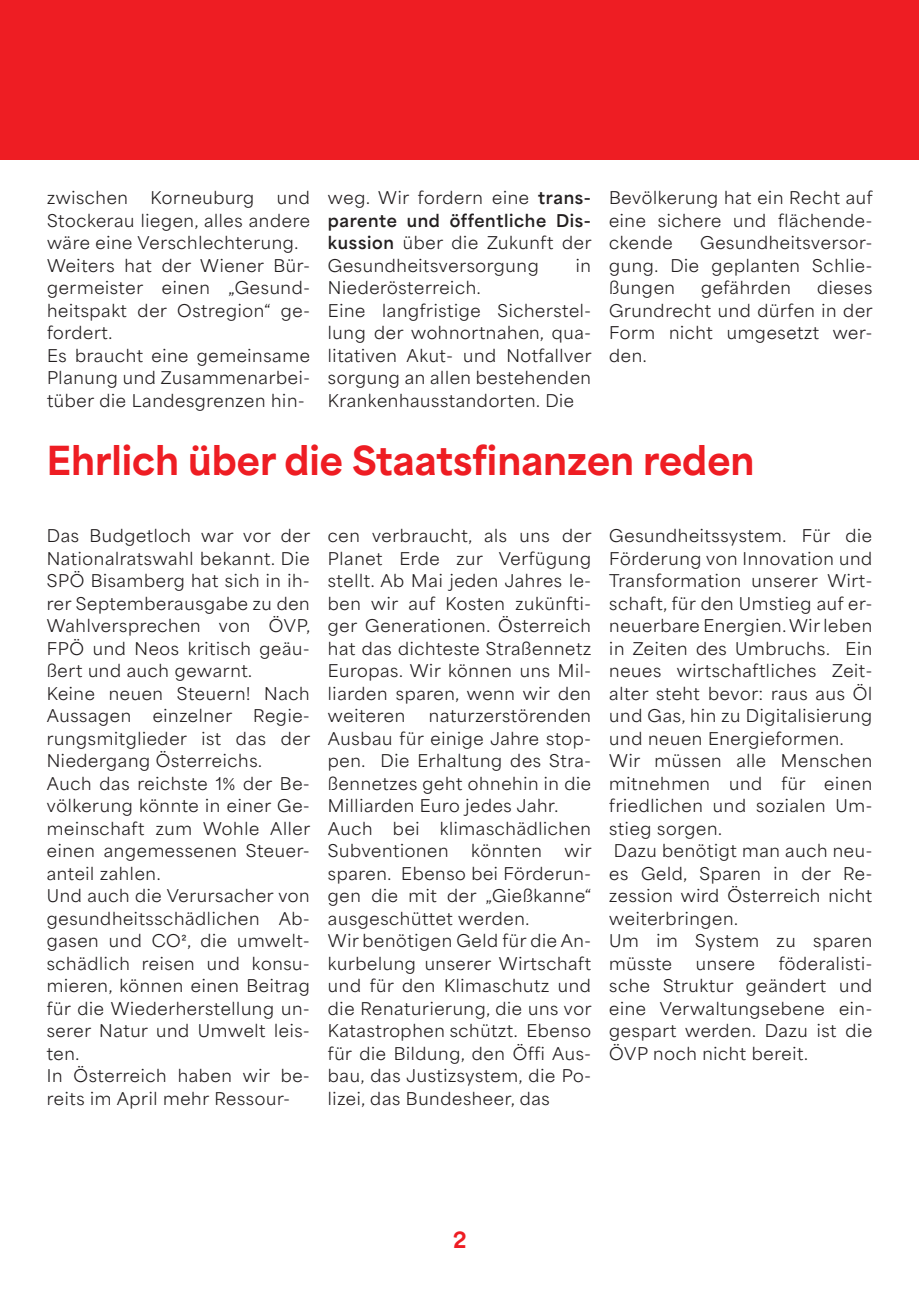
<style>
.page{position:relative;width:919px;height:1289px;background:#fff}
.page>*{position:absolute;margin:0;border:0;box-sizing:border-box;transform-origin:0 0}
._78_Titel_3sp2z_Vorspann{font:900 37.5px "Area Normal";color:#ee1d23}
.t1{font:900 21px "Area Normal";color:#ee1d23}
.t2{font:16.5px/22.5px "Area Normal";letter-spacing:.04em;color:#231f20;text-align:justify}
.s1{font-weight:800}
</style>
<div class="page">
<div style="left:0;top:0;width:918px;height:159px;background:#ee1d23"></div>
<p class="t2" style="left:47px;top:185px;width:82px">zwischen</p>
<p class="t2" style="left:150px;top:185px;width:105px">Korneuburg</p>
<p class="t2" style="left:47px;top:185px;width:264px;text-indent:230px">und Stockerau liegen, alles andere wäre eine Verschlechterung.</p>
<p class="t2" style="left:47px;top:252px;width:264px">Weiters hat der Wiener Bür&shy;germeister einen „Gesund&shy;heitspakt der Ostregion“ ge&shy;fordert.</p>
<p class="t2" style="left:47px;top:342px;width:264px">Es braucht eine gemeinsame Planung und Zusammenarbei&shy;tüber die Landesgrenzen hin-</p>
<p class="t2" style="left:328px;top:185px;width:265px">weg. Wir fordern eine <span class="s1">trans&shy;parente und öffentliche Dis&shy;kussion</span> über die Zukunft der Gesundheitsversorgung</p>
<p class="t2" style="left:576px;top:252px;width:17px">in</p>
<p class="t2" style="left:328px;top:275px;width:154px">Niederösterreich.</p>
<p class="t2" style="left:328px;top:297px;width:265px">Eine langfristige Sicherstel&shy;lung der wohnortnahen, qua&shy;litativen Akut- und Notfallver sorgung an allen bestehenden Krankenhausstandorten. Die</p>
<p class="t2" style="left:609px;top:185px;width:265px">Bevölkerung hat ein Recht auf eine sichere und flächende&shy;ckende</p>
<p class="t2" style="left:609px;top:230px;width:264px;text-indent:91px">Gesundheitsversor&shy;gung. Die geplanten Schlie&shy;ßungen</p>
<p class="t2" style="left:701px;top:275px;width:91px">gefährden</p>
<p class="t2" style="left:609px;top:275px;width:265px;text-indent:208px">dieses Grundrecht und dürfen in der Form nicht umgesetzt wer&shy;den.</p>
<p class="_78_Titel_3sp2z_Vorspann" style="left:47px;top:426px;width:709px">Ehrlich über die Staatsfinanzen reden</p>
<p class="t2" style="left:47px;top:522px;width:265px">Das Budgetloch war vor der Nationalratswahl bekannt. Die SPÖ Bisamberg hat sich in ih&shy;rer Septemberausgabe zu den Wahlversprechen von ÖVP, FPÖ und Neos kritisch geäu&shy;ßert und auch gewarnt.</p>
<p class="t2" style="left:47px;top:680px;width:264px">Keine neuen Steuern! Nach<br>Aussagen</p>
<p class="t2" style="left:47px;top:702px;width:265px;text-indent:206px">Regie&shy;rungsmitglieder ist das der Niedergang Österreichs.</p>
<p class="t2" style="left:47px;top:770px;width:265px">Auch das reichste 1% der Be&shy;völkerung könnte in einer Ge&shy;meinschaft zum Wohle Aller einen angemessenen Steuer&shy;anteil zahlen.</p>
<p class="t2" style="left:47px;top:882px;width:264px">Und auch die Verursacher von gesundheitsschädlichen Ab&shy;gasen und CO², die umwelt&shy;schädlich reisen und konsu&shy;mieren, können einen Beitrag für die Wiederherstellung un&shy;serer Natur und Umwelt leis&shy;ten.</p>
<p class="t2" style="left:47px;top:1062px;width:264px">In Österreich haben wir be&shy;reits im April mehr Ressour-</p>
<p class="t2" style="left:153px;top:702px;width:81px">einzelner</p>
<p class="t2" style="left:328px;top:522px;width:265px">cen verbraucht, als uns der Planet Erde zur Verfügung stellt. Ab Mai jeden Jahres le&shy;ben wir auf Kosten zukünfti&shy;ger Generationen. Österreich hat das dichteste Straßennetz Europas. Wir können uns Mil&shy;liarden sparen, wenn wir den weiteren</p>
<p class="t2" style="left:328px;top:702px;width:264px;text-indent:101px">naturzerstörenden Ausbau für einige Jahre stop&shy;pen. Die Erhaltung des Stra&shy;ßennetzes geht ohnehin in die Milliarden Euro jedes Jahr.</p>
<p class="t2" style="left:328px;top:815px;width:264px">Auch bei klimaschädlichen<br>Subventionen</p>
<p class="t2" style="left:328px;top:837px;width:265px;text-indent:236px">wir sparen. Ebenso bei Förderun&shy;gen die mit der „Gießkanne“ ausgeschüttet werden.</p>
<p class="t2" style="left:328px;top:927px;width:265px">Wir benötigen Geld für die An&shy;kurbelung unserer Wirtschaft und für den Klimaschutz und die Renaturierung, die uns vor Katastrophen schützt. Ebenso für die Bildung, den Öffi Aus&shy;bau, das Justizsystem, die Po&shy;lizei, das Bundesheer, das</p>
<p class="t2" style="left:471px;top:837px;width:72px">könnten</p>
<p class="t2" style="left:609px;top:522px;width:264px">Gesundheitssystem. Für die<br>Förderung von Innovation und</p>
<p class="t2" style="left:609px;top:567px;width:264px">Transformation unserer Wirt&shy;schaft, für den Umstieg auf er&shy;neuerbare Energien. Wir leben in Zeiten des Umbruchs. Ein neues wirtschaftliches Zeit&shy;alter steht bevor: raus aus Öl und Gas, hin zu Digitalisierung und neuen Energieformen.</p>
<p class="t2" style="left:609px;top:747px;width:264px">Wir müssen alle Menschen mitnehmen und für einen friedlichen und sozialen Um&shy;stieg sorgen.</p>
<p class="t2" style="left:609px;top:837px;width:264px">Dazu benötigt man auch neu&shy;es Geld, Sparen in der Re&shy;zession wird Österreich nicht weiterbringen.</p>
<p class="t2" style="left:609px;top:927px;width:264px">Um im System zu sparen müsste</p>
<p class="t2" style="left:609px;top:950px;width:264px;text-indent:169px">föderalisti&shy;sche Struktur geändert und eine Verwaltungsebene ein&shy;gespart werden. Dazu ist die ÖVP noch nicht bereit.</p>
<p class="t2" style="left:695px;top:950px;width:60px">unsere</p>
<p class="t1" style="left:453px;top:1221px;width:15px">2</p>
</div>
